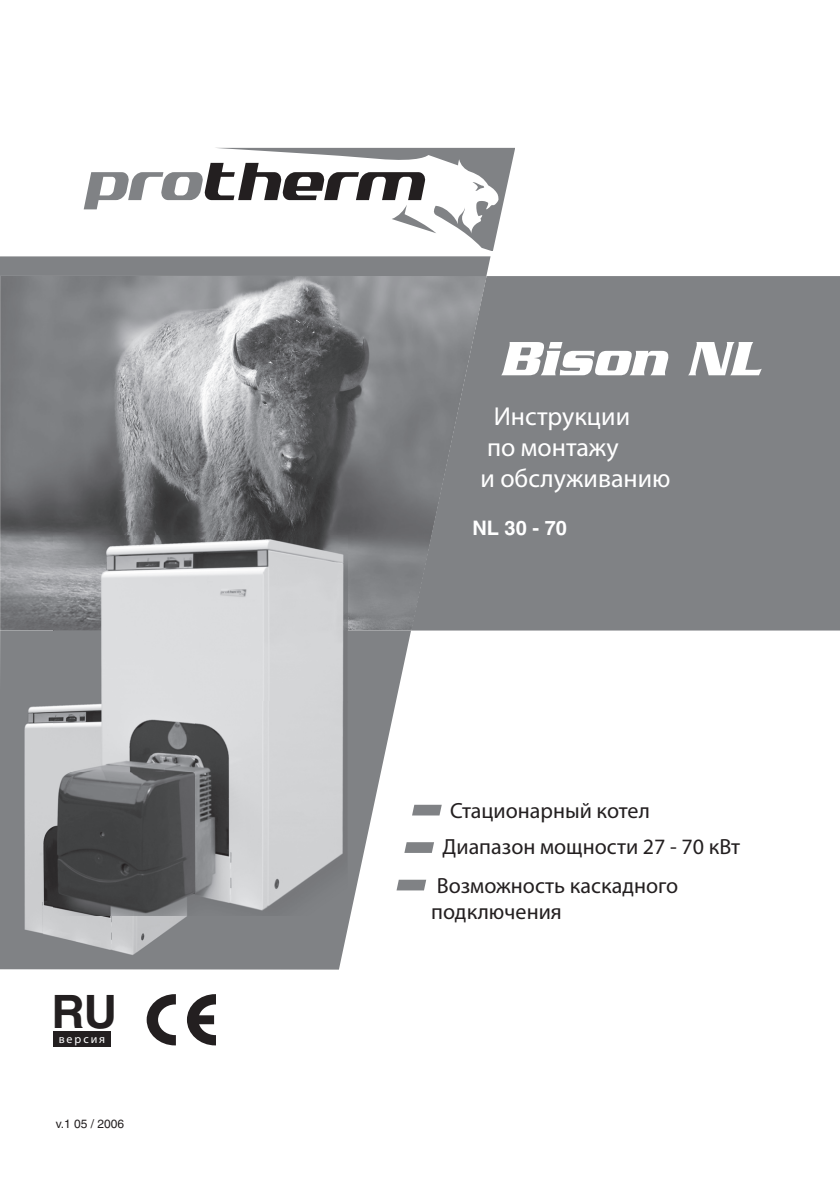
<style>
.page{position:relative;width:840px;height:1191px;background:#fff}
.page>*{position:absolute;margin:0;border:0;box-sizing:border-box;transform-origin:0 0}
.t1{font:italic 700 52px "Serpentine";color:#fff}
.t2{font:700 46px "Helvetica CE";color:#231f20}
.t3{font:26px/31.2px "Myriad Pro";color:#fff}
.t4{font:22px/37.6px "Myriad Pro";color:#231f20}
.t5{font:700 20px "Helvetica CE";color:#fff}
.t6{font:12px "Helvetica CE";color:#231f20}
.t7{font:12px "Myriad Pro";letter-spacing:.16em;color:#fff}
</style>
<div class="page">
<img style="left:0;top:276px;width:411px;height:354px">
<div style="left:411px;top:276px;width:428px;height:354px;background:#808285"></div>
<svg style="left:412px;top:804px;width:30px;height:12px"></svg>
<svg style="left:411px;top:842px;width:23px;height:11px"></svg>
<svg style="left:411px;top:879px;width:15px;height:12px"></svg>
<svg style="left:0;top:148px;width:514px;height:128px"></svg>
<svg style="left:0;top:630px;width:411px;height:339px;fill:#808285"></svg>
<svg style="left:147px;top:994px;width:29px;height:51px"></svg>
<svg style="left:187px;top:994px;width:29px;height:51px"></svg>
<div style="left:53px;top:1031px;width:58px;height:15px;background:#231f20"></div>
<img style="left:17px;top:700px;width:59px;height:264px">
<img style="left:76px;top:916px;width:118px;height:48px">
<img style="left:54px;top:536px;width:293px;height:164px">
<img style="left:54px;top:700px;width:293px;height:216px">
<h2 class="t2" style="left:51px;top:993px;width:67px">RU</h2>
<p class="t7" style="left:59px;top:1031px;width:48px">версия</p>
<p class="t6" style="left:56px;top:1119px;width:70px">v.1 05 / 2006</p>
<h1 class="t1" style="left:499px;top:342px;width:261px">Bison NL</h1>
<p class="t3" style="left:480px;top:400px;width:191px;text-indent:13px">Инструкции<br>по монтажу<br>и обслуживанию</p>
<p class="t5" style="left:472px;top:520px;width:96px">NL 30 - 70</p>
<p class="t4" style="left:436px;top:791px;width:305px;text-indent:13px">Стационарный котел<br>Диапазон мощности 27 - 70 кВт<br>Bозможность каскадного</p>
<p class="t4" style="left:431px;top:892px;width:132px">подключения</p>
</div>
